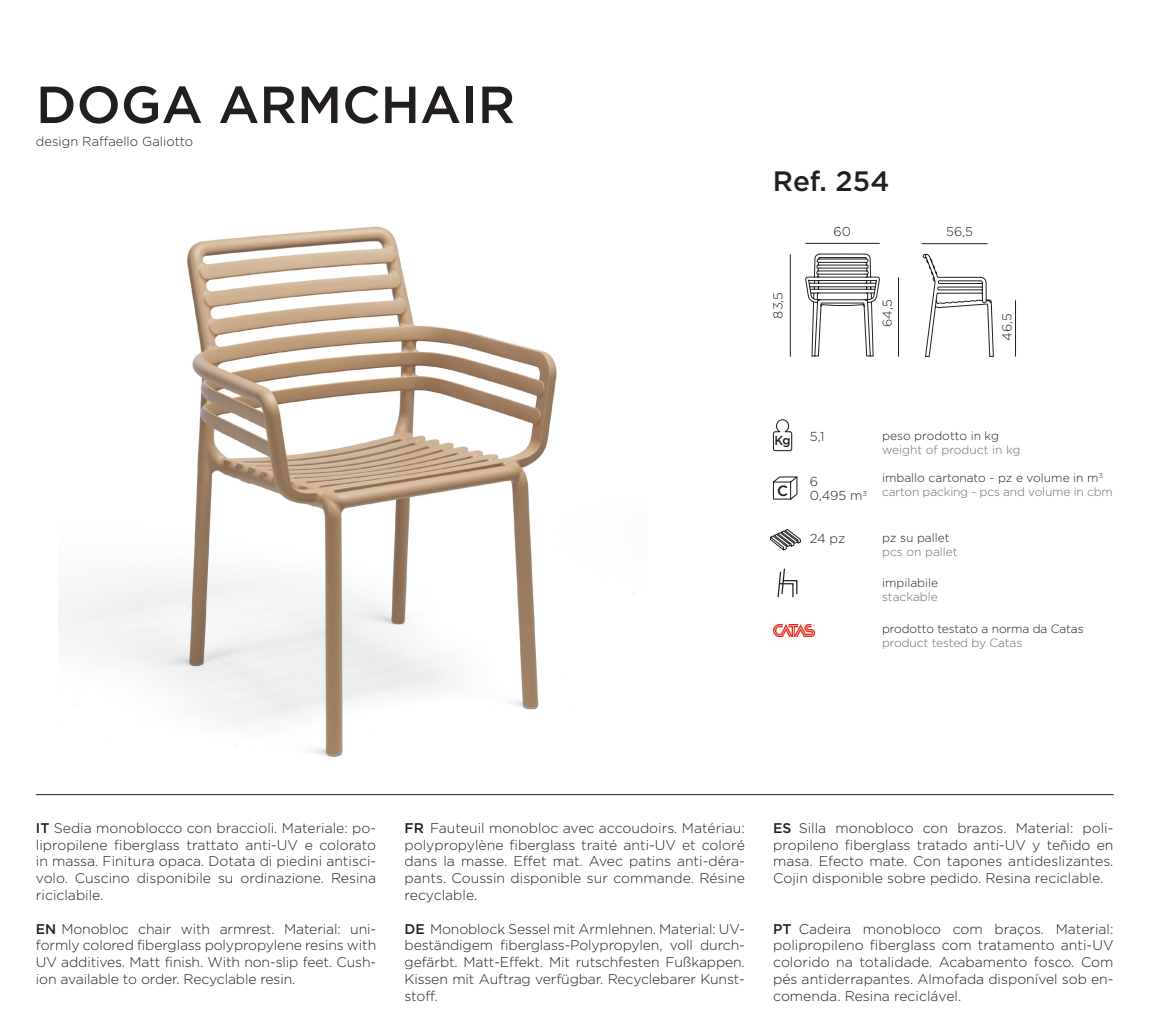
<style>
.page{position:relative;width:1153px;height:1035px;background:#fff}
.page>*{position:absolute;margin:0;border:0;box-sizing:border-box;transform-origin:0 0}
.t1{font:500 52px "Gotham N";color:#231f20}
.t2{font:500 28px "Gotham N";color:#231f20}
.t3{font:500 15px "Gotham N";color:#231f20}
.t4{font:300 14px/16.8px "Gotham N";color:#231f20;text-align:justify}
.t5{font:300 13px "Gotham N";color:#231f20}
.t6{font:500 13px "Gotham N";color:#231f20;scale:.93 1}
.t7{font:300 12.8px "Gotham N";color:#231f20}
.t8{font:300 12px "Gotham N";color:#231f20}
.t9{font:300 12px "Gotham N";letter-spacing:-.01em;color:#6c6d70}
.s1{font-weight:500}
</style>
<div class="page">
<svg style="left:770px;top:529px;width:31px;height:22px"></svg>
<svg style="left:772px;top:419px;width:20px;height:32px"></svg>
<hr style="left:36px;top:794px;width:1077px;height:1px;background:#231f20">
<img style="left:773px;top:624px;width:41px;height:13px">
<svg style="left:777px;top:568px;width:21px;height:30px"></svg>
<svg style="left:772px;top:476px;width:26px;height:24px"></svg>
<img style="left:58px;top:226px;width:499px;height:531px">
<hr style="left:790px;top:254px;width:1px;height:102px;background:#231f20">
<hr style="left:921px;top:243px;width:66px;height:1px;background:#231f20">
<hr style="left:1015px;top:300px;width:1px;height:56px;background:#231f20">
<hr style="left:898px;top:277px;width:1px;height:79px;background:#231f20">
<svg style="left:922px;top:254px;width:71px;height:103px"></svg>
<svg style="left:805px;top:242px;width:75px;height:114px"></svg>
<p class="t1" style="left:36px;top:75px;width:481px">DOGA ARMCHAIR</p>
<p class="t5" style="left:36px;top:134px;width:159px">design Raffaello Galiotto</p>
<p class="t2" style="left:773px;top:165px;width:118px">Ref. 254</p>
<p class="t7" style="left:771px;top:318px;width:28px;rotate:-90deg">83,5</p>
<p class="t7" style="left:833px;top:225px;width:19px">60</p>
<p class="t7" style="left:880px;top:327px;width:29px;rotate:-90deg">64,5</p>
<p class="t7" style="left:946px;top:225px;width:28px">56,5</p>
<p class="t7" style="left:1000px;top:341px;width:29px;rotate:-90deg">46,5</p>
<p class="t6" style="left:774px;top:433px;width:19px">Kg</p>
<p class="t8" style="left:882px;top:429px;width:118px">peso prodotto in kg</p>
<p class="t9" style="left:882px;top:443px;width:140px">weight of product in kg</p>
<p class="t5" style="left:809px;top:429px;width:16px">5,1</p>
<p class="t3" style="left:777px;top:482px;width:13px">C</p>
<p class="t5" style="left:809px;top:474px;width:10px">6</p>
<p class="t5" style="left:809px;top:488px;width:59px">0,495 m<sup>3</sup></p>
<p class="t5" style="left:809px;top:531px;width:37px">24 pz</p>
<p class="t8" style="left:882px;top:471px;width:222px">imballo cartonato - pz e volume in m<sup>3</sup></p>
<p class="t9" style="left:882px;top:485px;width:232px">carton packing - pcs and volume in cbm</p>
<p class="t8" style="left:882px;top:531px;width:69px">pz su pallet</p>
<p class="t9" style="left:882px;top:545px;width:77px">pcs on pallet</p>
<p class="t8" style="left:882px;top:576px;width:58px">impilabile</p>
<p class="t9" style="left:882px;top:590px;width:57px">stackable</p>
<p class="t8" style="left:882px;top:622px;width:203px">prodotto testato a norma da Catas</p>
<p class="t9" style="left:882px;top:636px;width:142px">product tested by Catas</p>
<p class="t4" style="left:36px;top:819px;width:342px"><span class="s1">IT</span> Sedia monoblocco con braccioli. Materiale: po&shy;lipropilene fiberglass trattato anti-UV e colorato in massa. Finitura opaca. Dotata di piedini antisci&shy;volo. Cuscino disponibile su ordinazione. Resina riciclabile.</p>
<p class="t4" style="left:36px;top:920px;width:342px"><span class="s1">EN</span> Monobloc chair with armrest. Material: uni&shy;formly colored fiberglass polypropylene resins with UV additives. Matt finish. With non-slip feet. Cush&shy;ion available to order. Recyclable resin.</p>
<p class="t4" style="left:404px;top:819px;width:342px"><span class="s1">FR</span> Fauteuil monobloc avec accoudoirs. Matériau: polypropylène fiberglass traité anti-UV et coloré dans la masse. Effet mat. Avec patins anti-déra&shy;pants. Coussin disponible sur commande. Résine recyclable.</p>
<p class="t4" style="left:404px;top:920px;width:342px"><span class="s1">DE</span> Monoblock Sessel mit Armlehnen. Material: UV&shy;beständigem fiberglass-Polypropylen, voll durch&shy;gefärbt. Matt-Effekt. Mit rutschfesten Fußkappen.<br>Kissen mit Auftrag verfügbar. Recyclebarer Kunst&shy;stoff.</p>
<p class="t4" style="left:773px;top:819px;width:342px"><span class="s1">ES</span> Silla monobloco con brazos. Material: poli&shy;propileno fiberglass tratado anti-UV y teñido en masa. Efecto mate. Con tapones antideslizantes.<br>Cojin disponible sobre pedido. Resina reciclable.</p>
<p class="t4" style="left:773px;top:920px;width:342px"><span class="s1">PT</span> Cadeira monobloco com braços. Material: polipropileno fiberglass com tratamento anti-UV colorido na totalidade. Acabamento fosco. Com pés antiderrapantes. Almofada disponível sob en&shy;comenda. Resina reciclável.</p>
</div>
